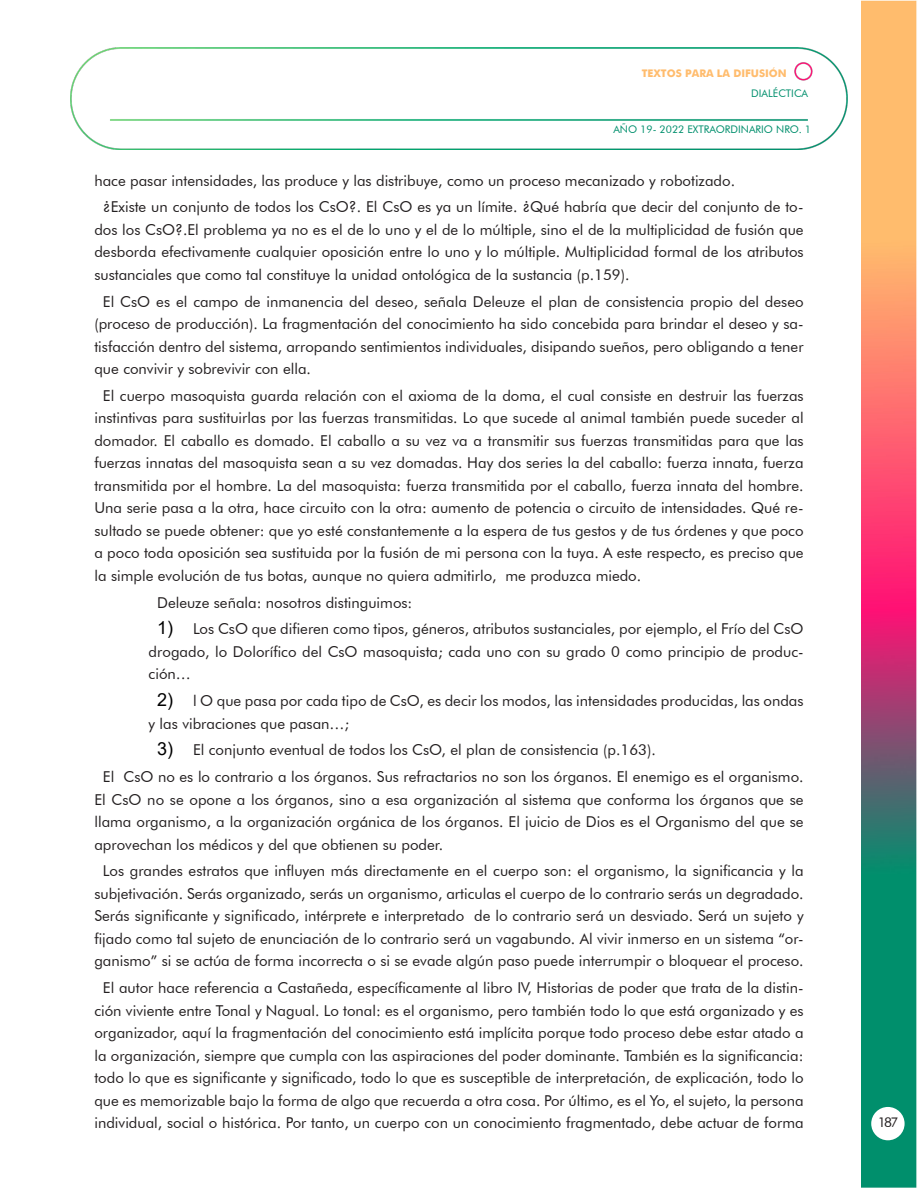
<style>
.page{position:relative;width:918px;height:1188px;background:#fff}
.page>*{position:absolute;margin:0;border:0;box-sizing:border-box;transform-origin:0 0}
.t1{font:15px/22.5px "Futura BT";color:#231f20;text-align:justify}
.t2{font:13.5px "Futura BT";color:#231f20}
.t3{font:10.5px "Futura BT";color:#008f6d}
.t4{font:700 10.5px "Futura";color:#ffbc6d}
.s1{font-family:"Arial";font-size:18px;color:#000}
</style>
<div class="page">
<img style="left:861px;top:0;width:56px;height:1188px">
<img style="left:71px;top:48px;width:776px;height:102px">
<div style="left:871px;top:1107px;width:34px;height:33px;background:#fff;border-radius:50%"></div>
<p class="t4" style="left:642px;top:66px;width:147px">TEXTOS PARA LA DIFUSIÓN</p>
<p class="t3" style="left:751px;top:87px;width:58px">DIALÉCTICA</p>
<p class="t3" style="left:613px;top:123px;width:199px">AÑO 19- 2022 EXTRAORDINARIO NRO. 1</p>
<p class="t1" style="left:94px;top:169px;width:642px">hace pasar intensidades, las produce y las distribuye, como un proceso mecanizado y robotizado.</p>
<p class="t1" style="left:94px;top:196px;width:711px;text-indent:9px">¿Existe un conjunto de todos los CsO?. El CsO es ya un límite. ¿Qué habría que decir del conjunto de to&shy;dos los CsO?.El problema ya no es el de lo uno y el de lo múltiple, sino el de la multiplicidad de fusión que desborda efectivamente cualquier oposición entre lo uno y lo múltiple. Multiplicidad formal de los atributos sustanciales que como tal constituye la unidad ontológica de la sustancia (p.159).</p>
<p class="t1" style="left:94px;top:290px;width:711px;text-indent:9px">El CsO es el campo de inmanencia del deseo, señala Deleuze el plan de consistencia propio del deseo (proceso de producción). La fragmentación del conocimiento ha sido concebida para brindar el deseo y sa&shy;tisfacción dentro del sistema, arropando sentimientos individuales, disipando sueños, pero obligando a tener que convivir y sobrevivir con ella.</p>
<p class="t1" style="left:94px;top:384px;width:711px;text-indent:9px">El cuerpo masoquista guarda relación con el axioma de la doma, el cual consiste en destruir las fuerzas instintivas para sustituirlas por las fuerzas transmitidas. Lo que sucede al animal también puede suceder al domador. El caballo es domado. El caballo a su vez va a transmitir sus fuerzas transmitidas para que las fuerzas innatas del masoquista sean a su vez domadas. Hay dos series la del caballo: fuerza innata, fuerza transmitida por el hombre. La del masoquista: fuerza transmitida por el caballo, fuerza innata del hombre.<br>Una serie pasa a la otra, hace circuito con la otra: aumento de potencia o circuito de intensidades. Qué re&shy;sultado se puede obtener: que yo esté constantemente a la espera de tus gestos y de tus órdenes y que poco a poco toda oposición sea sustituida por la fusión de mi persona con la tuya. A este respecto, es preciso que la simple evolución de tus botas, aunque no quiera admitirlo, me produzca miedo.</p>
<p class="t1" style="left:157px;top:591px;width:257px">Deleuze señala: nosotros distinguimos:</p>
<p class="t1" style="left:149px;top:618px;width:656px;text-indent:9px"><span class="s1">1)</span> Los CsO que difieren como tipos, géneros, atributos sustanciales, por ejemplo, el Frío del CsO drogado, lo Dolorífico del CsO masoquista; cada uno con su grado 0 como principio de produc&shy;ción…</p>
<p class="t1" style="left:149px;top:690px;width:656px;text-indent:9px"><span class="s1">2)</span> l O que pasa por cada tipo de CsO, es decir los modos, las intensidades producidas, las ondas y las vibraciones que pasan…;</p>
<p class="t1" style="left:157px;top:739px;width:500px"><span class="s1">3)</span> El conjunto eventual de todos los CsO, el plan de consistencia (p.163).</p>
<p class="t1" style="left:94px;top:766px;width:711px;text-indent:9px">El CsO no es lo contrario a los órganos. Sus refractarios no son los órganos. El enemigo es el organismo.<br>El CsO no se opone a los órganos, sino a esa organización al sistema que conforma los órganos que se llama organismo, a la organización orgánica de los órganos. El juicio de Dios es el Organismo del que se aprovechan los médicos y del que obtienen su poder.</p>
<p class="t1" style="left:94px;top:860px;width:711px;text-align:center">Los grandes estratos que influyen más directamente en el cuerpo son: el organismo, la significancia y la subjetivación. Serás organizado, serás un organismo, articulas el cuerpo de lo contrario serás un degradado.<br>Serás significante y significado, intérprete e interpretado de lo contrario será un desviado. Será un sujeto y fijado como tal sujeto de enunciación de lo contrario será un vagabundo. Al vivir inmerso en un sistema “or&shy;ganismo” si se actúa de forma incorrecta o si se evade algún paso puede interrumpir o bloquear el proceso.</p>
<p class="t1" style="left:94px;top:977px;width:711px;text-align:center">El autor hace referencia a Castañeda, específicamente al libro IV, Historias de poder que trata de la distin&shy;ción viviente entre Tonal y Nagual. Lo tonal: es el organismo, pero también todo lo que está organizado y es organizador, aquí la fragmentación del conocimiento está implícita porque todo proceso debe estar atado a la organización, siempre que cumpla con las aspiraciones del poder dominante. También es la significancia: todo lo que es significante y significado, todo lo que es susceptible de interpretación, de explicación, todo lo que es memorizable bajo la forma de algo que recuerda a otra cosa. Por último, es el Yo, el sujeto, la persona individual, social o histórica. Por tanto, un cuerpo con un conocimiento fragmentado, debe actuar de forma</p>
<p class="t2" style="left:878px;top:1114px;width:22px">187</p>
</div>
